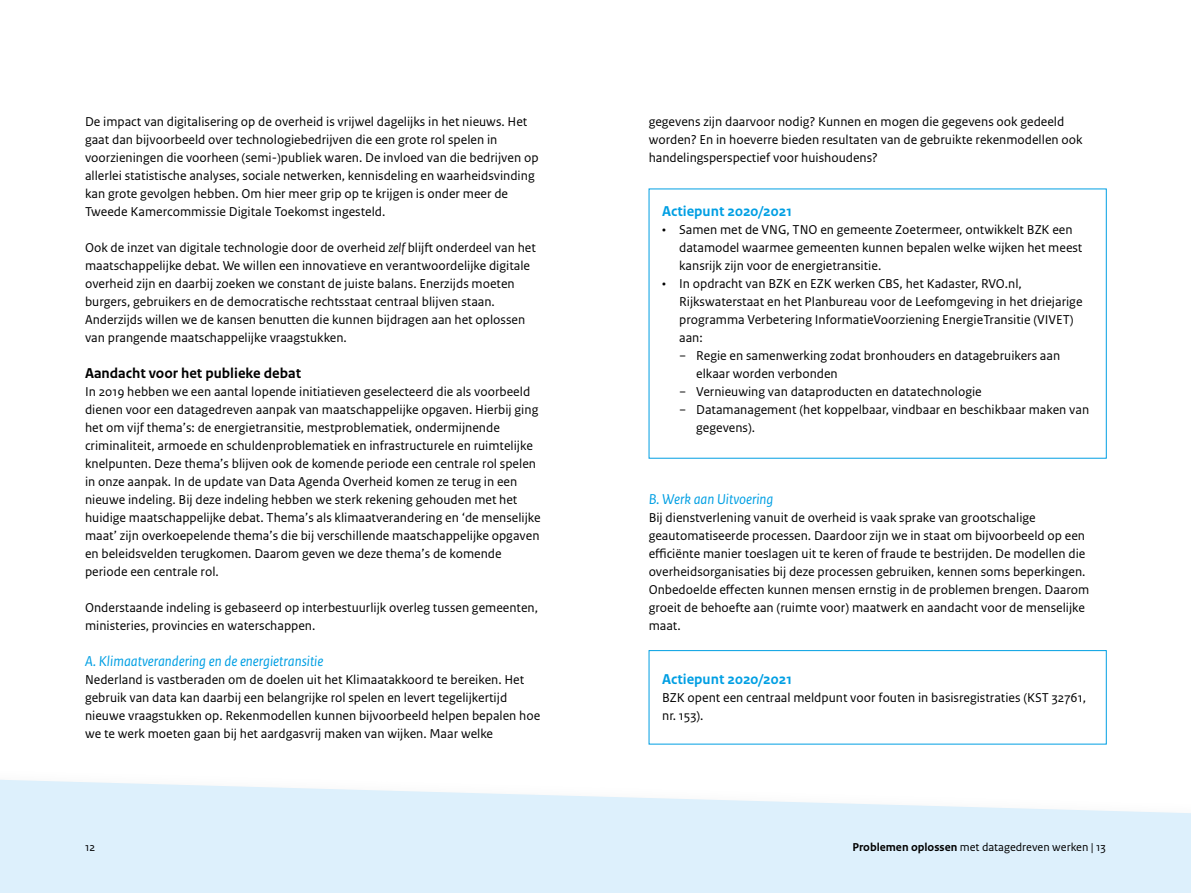
<style>
.page{position:relative;width:1191px;height:893px;background:#fff}
.page>*{position:absolute;margin:0;border:0;box-sizing:border-box;transform-origin:0 0}
.P_-_Plat{font:italic 15px "Rijksoverheid Sans Text";color:#009fe3}
.P_-_Plat_Titel_in_ka{font:700 15px "Rijksoverheid Sans Text";color:#009fe3}
.P_-_Plat_subkop{font:700 15px "Rijksoverheid Sans Text";color:#000}
.P_-_Plat_Titel_in_ka-2{font:italic 15px "Rijksoverheid Sans Text";color:#009fe3}
.P_-_Plat-2{font:13.5px/18px "Rijksoverheid Sans Text";color:#000}
.t1{font:12px "Rijksoverheid Sans Text";color:#000}
.s1{font-style:italic}
.s2{font-weight:700}
</style>
<div class="page">
<svg style="left:0;top:779px;width:1191px;height:114px;fill:#ddf0fc"></svg>
<div style="left:648px;top:650px;width:458px;height:94px;border:1px solid #009fe3"></div>
<p class="P_-_Plat-2" style="left:85px;top:113px;width:455px">De impact van digitalisering op de overheid is vrijwel dagelijks in het nieuws. Het gaat dan bijvoorbeeld over technologiebedrijven die een grote rol spelen in voorzieningen die voorheen (semi-)publiek waren. De invloed van die bedrijven op allerlei statistische analyses, sociale netwerken, kennisdeling en waarheidsvinding kan grote gevolgen hebben. Om hier meer grip op te krijgen is onder meer de Tweede Kamercommissie Digitale Toekomst ingesteld.</p>
<p class="P_-_Plat-2" style="left:85px;top:239px;width:452px">Ook de inzet van digitale technologie door de overheid <span class="s1">zelf</span> blijft onderdeel van het maatschappelijke debat. We willen een innovatieve en verantwoordelijke digitale overheid zijn en daarbij zoeken we constant de juiste balans. Enerzijds moeten burgers, gebruikers en de democratische rechtsstaat centraal blijven staan.<br>Anderzijds willen we de kansen benutten die kunnen bijdragen aan het oplossen van prangende maatschappelijke vraagstukken.</p>
<p class="P_-_Plat_subkop" style="left:85px;top:365px;width:218px">Aandacht voor het publieke debat</p>
<p class="P_-_Plat-2" style="left:85px;top:383px;width:457px">In 2019 hebben we een aantal lopende initiatieven geselecteerd die als voorbeeld dienen voor een datagedreven aanpak van maatschappelijke opgaven. Hierbij ging het om vijf thema’s: de energietransitie, mestproblematiek, ondermijnende criminaliteit, armoede en schuldenproblematiek en infrastructurele en ruimtelijke knelpunten. Deze thema’s blijven ook de komende periode een centrale rol spelen in onze aanpak. In de update van Data Agenda Overheid komen ze terug in een nieuwe indeling. Bij deze indeling hebben we sterk rekening gehouden met het huidige maatschappelijke debat. Thema’s als klimaatverandering en ‘de menselijke maat’ zijn overkoepelende thema’s die bij verschillende maatschappelijke opgaven en beleidsvelden terugkomen. Daarom geven we deze thema’s de komende periode een centrale rol.</p>
<p class="P_-_Plat-2" style="left:85px;top:599px;width:454px">Onderstaande indeling is gebaseerd op interbestuurlijk overleg tussen gemeenten, ministeries, provincies en waterschappen.</p>
<p class="P_-_Plat" style="left:85px;top:653px;width:240px">A. Klimaatverandering en de energietransitie</p>
<p class="P_-_Plat-2" style="left:85px;top:671px;width:457px">Nederland is vastberaden om de doelen uit het Klimaatakkoord te bereiken. Het gebruik van data kan daarbij een belangrijke rol spelen en levert tegelijkertijd nieuwe vraagstukken op. Rekenmodellen kunnen bijvoorbeeld helpen bepalen hoe we te werk moeten gaan bij het aardgasvrij maken van wijken. Maar welke</p>
<p class="P_-_Plat-2" style="left:648px;top:113px;width:435px">gegevens zijn daarvoor nodig? Kunnen en mogen die gegevens ook gedeeld worden? En in hoeverre bieden resultaten van de gebruikte rekenmodellen ook handelingsperspectief voor huishoudens?</p>
<p class="P_-_Plat_Titel_in_ka" style="left:662px;top:203px;width:131px">Actiepunt 2020/2021</p>
<p class="P_-_Plat-2" style="left:679px;top:221px;width:405px;text-indent:-17px">• Samen met de VNG, TNO en gemeente Zoetermeer, ontwikkelt BZK een datamodel waarmee gemeenten kunnen bepalen welke wijken het meest kansrijk zijn voor de energietransitie.</p>
<p class="P_-_Plat-2" style="left:679px;top:275px;width:405px;text-indent:-17px">• In opdracht van BZK en EZK werken CBS, het Kadaster, RVO.nl, Rijkswaterstaat en het Planbureau voor de Leefomgeving in het driejarige programma Verbetering InformatieVoorziening EnergieTransitie (VIVET) aan:</p>
<p class="P_-_Plat-2" style="left:696px;top:347px;width:365px;text-indent:-17px">− Regie en samenwerking zodat bronhouders en datagebruikers aan elkaar worden verbonden</p>
<p class="P_-_Plat-2" style="left:679px;top:383px;width:304px">− Vernieuwing van dataproducten en datatechnologie</p>
<p class="P_-_Plat-2" style="left:696px;top:401px;width:394px;text-indent:-17px">− Datamanagement (het koppelbaar, vindbaar en beschikbaar maken van gegevens).</p>
<p class="P_-_Plat_Titel_in_ka-2" style="left:648px;top:491px;width:126px">B. Werk aan Uitvoering</p>
<p class="P_-_Plat-2" style="left:648px;top:509px;width:442px">Bij dienstverlening vanuit de overheid is vaak sprake van grootschalige geautomatiseerde processen. Daardoor zijn we in staat om bijvoorbeeld op een efficiënte manier toeslagen uit te keren of fraude te bestrijden. De modellen die overheidsorganisaties bij deze processen gebruiken, kennen soms beperkingen.<br>Onbedoelde effecten kunnen mensen ernstig in de problemen brengen. Daarom groeit de behoefte aan (ruimte voor) maatwerk en aandacht voor de menselijke maat.</p>
<p class="P_-_Plat_Titel_in_ka" style="left:662px;top:671px;width:131px">Actiepunt 2020/2021</p>
<p class="P_-_Plat-2" style="left:662px;top:689px;width:425px">BZK opent een centraal meldpunt voor fouten in basisregistraties (KST 32761, nr. 153).</p>
<p class="t1" style="left:85px;top:840px;width:12px">12</p>
<p class="t1" style="left:852px;top:840px;width:255px"><span class="s2">Problemen oplossen</span> met datagedreven werken | 13</p>
</div>
